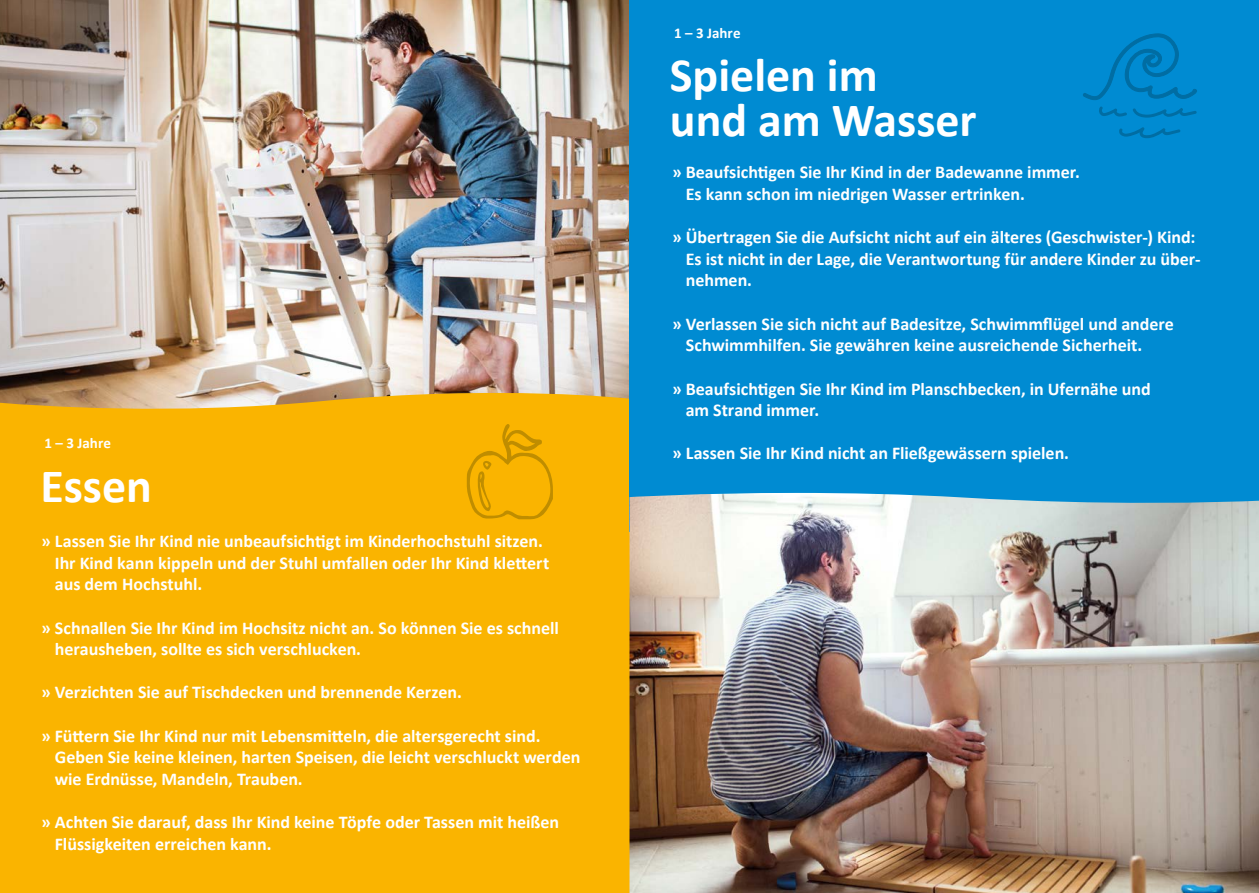
<style>
.page{position:relative;width:1259px;height:893px;background:#fff}
.page>*{position:absolute;margin:0;border:0;box-sizing:border-box;transform-origin:0 0}
.t1{font:700 48px/45px "Calibri";color:#fff}
.t2{font:700 18px/21.6px "Calibri";color:#fff}
.t3{font:700 15px "Calibri";letter-spacing:.005em;color:#fff}
</style>
<div class="page">
<div style="left:0;top:385px;width:629px;height:508px;background:#fab400"></div>
<img style="left:0;top:0;width:629px;height:409px">
<div style="left:629px;top:0;width:630px;height:531px;background:#008bd2"></div>
<img style="left:629px;top:493px;width:630px;height:400px">
<svg style="left:1083px;top:34px;width:114px;height:66px"></svg>
<svg style="left:1099px;top:107px;width:97px;height:11px"></svg>
<svg style="left:1119px;top:127px;width:61px;height:11px"></svg>
<svg style="left:467px;top:424px;width:86px;height:95px"></svg>
<p class="t3" style="left:45px;top:432px;width:68px">1 – 3 Jahre</p>
<h1 class="t1" style="left:40px;top:462px;width:113px">Essen</h1>
<p class="t2" style="left:55px;top:530px;width:496px;text-indent:-14px">» Lassen Sie Ihr Kind nie unbeaufsichtigt im Kinderhochstuhl sitzen.<br>Ihr Kind kann kippeln und der Stuhl umfallen oder Ihr Kind klettert aus dem Hochstuhl.</p>
<p class="t2" style="left:55px;top:616px;width:505px;text-indent:-14px">» Schnallen Sie Ihr Kind im Hochsitz nicht an. So können Sie es schnell herausheben, sollte es sich verschlucken.</p>
<p class="t2" style="left:41px;top:681px;width:422px">» Verzichten Sie auf Tischdecken und brennende Kerzen.</p>
<p class="t2" style="left:55px;top:724px;width:527px;text-indent:-14px">» Füttern Sie Ihr Kind nur mit Lebensmitteln, die altersgerecht sind.<br>Geben Sie keine kleinen, harten Speisen, die leicht verschluckt werden wie Erdnüsse, Mandeln, Trauben.</p>
<p class="t2" style="left:55px;top:811px;width:506px;text-indent:-14px">» Achten Sie darauf, dass Ihr Kind keine Töpfe oder Tassen mit heißen<br>Flüssigkeiten erreichen kann.</p>
<p class="t3" style="left:674px;top:23px;width:68px">1 – 3 Jahre</p>
<h1 class="t1" style="left:670px;top:51px;width:308px">Spielen im<br>und am Wasser</h1>
<p class="t2" style="left:686px;top:161px;width:396px;text-indent:-14px">» Beaufsichtigen Sie Ihr Kind in der Badewanne immer.<br>Es kann schon im niedrigen Wasser ertrinken.</p>
<p class="t2" style="left:686px;top:226px;width:516px;text-indent:-14px">» Übertragen Sie die Aufsicht nicht auf ein älteres (Geschwister-) Kind:<br>Es ist nicht in der Lage, die Verantwortung für andere Kinder zu über&shy;nehmen.</p>
<p class="t2" style="left:686px;top:312px;width:490px;text-indent:-14px">» Verlassen Sie sich nicht auf Badesitze, Schwimmflügel und andere<br>Schwimmhilfen. Sie gewähren keine ausreichende Sicherheit.</p>
<p class="t2" style="left:686px;top:377px;width:466px;text-indent:-14px">» Beaufsichtigen Sie Ihr Kind im Planschbecken, in Ufernähe und am Strand immer.</p>
<p class="t2" style="left:672px;top:442px;width:398px">» Lassen Sie Ihr Kind nicht an Fließgewässern spielen.</p>
</div>
